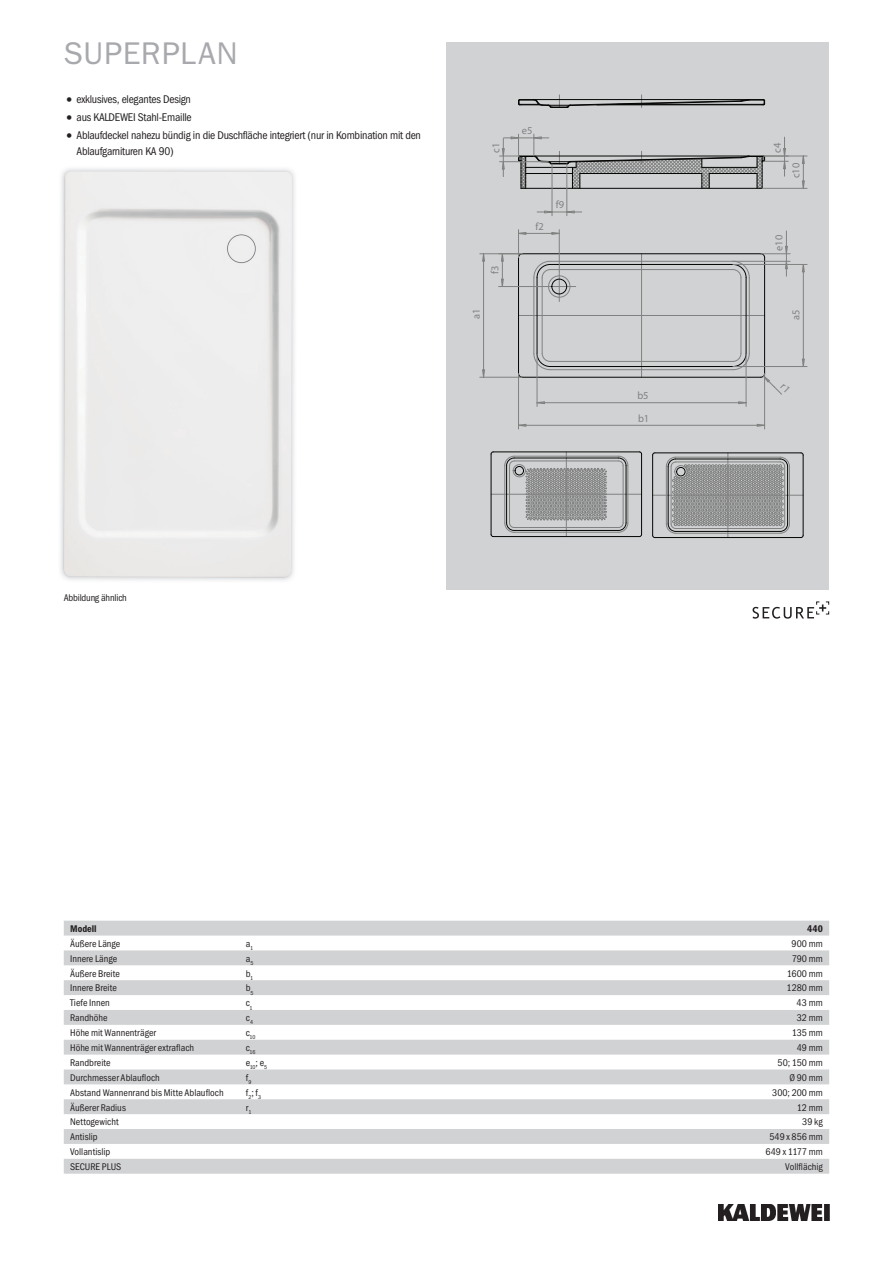
<style>
.page{position:relative;width:893px;height:1263px;background:#fff}
.page>*{position:absolute;margin:0;border:0;box-sizing:border-box;transform-origin:0 0}
.t1{font:31.5px "Franklin Gothic ITC";letter-spacing:.015em;color:#a8a9ad}
.t2{font:11.25px/15.8px "Franklin Gothic Cond ITC";letter-spacing:-.02em;color:#231f20}
.t3{font:10.65px "Myriad Pro";color:#808180}
.t4{font:9.75px "Franklin Gothic Cond ITC";color:#231f20}
.t5{font:9.75px "Franklin Gothic Cond ITC";letter-spacing:-.02em;color:#231f20}
.t6{font:600 9.75px "Franklin Gothic Cond ITC";color:#231f20}
.t7{font:5.7px "Franklin Gothic Cond ITC";color:#231f20}
.s1{font-size:15.75px}
</style>
<div class="page">
<img style="left:719px;top:1204px;width:110px;height:16px">
<div style="left:446px;top:43px;width:383px;height:547px;background:#d1d2d4"></div>
<svg style="left:518px;top:95px;width:247px;height:13px"></svg>
<svg style="left:491px;top:451px;width:151px;height:86px"></svg>
<svg style="left:652px;top:452px;width:152px;height:86px"></svg>
<svg style="left:499px;top:134px;width:308px;height:82px"></svg>
<img style="left:60px;top:168px;width:235px;height:413px">
<img style="left:63px;top:171px;width:229px;height:408px">
<svg style="left:64px;top:921px;width:765px;height:253px;fill:#d4d5d7"></svg>
<svg style="left:753px;top:601px;width:76px;height:18px"></svg>
<svg style="left:480px;top:230px;width:327px;height:199px"></svg>
<h1 class="t1" style="left:64px;top:34px;width:176px">SUPERPLAN</h1>
<p class="t2" style="left:64px;top:92px;width:129px"><span class="s1">•</span> exklusives, elegantes Design</p>
<p class="t2" style="left:64px;top:110px;width:129px"><span class="s1">•</span> aus KALDEWEI Stahl-Emaille</p>
<p class="t2" style="left:77px;top:127px;width:346px;text-indent:-13px"><span class="s1">•</span> Ablaufdeckel nahezu bündig in die Duschfläche integriert (nur in Kombination mit den<br>Ablaufgarnituren KA 90)</p>
<p class="t3" style="left:489px;top:153px;width:12px;rotate:-90deg">c1</p>
<p class="t3" style="left:488px;top:274px;width:10px;rotate:-90deg">f3</p>
<p class="t3" style="left:522px;top:124px;width:12px">e5</p>
<p class="t3" style="left:535px;top:219px;width:10px">f2</p>
<p class="t3" style="left:556px;top:198px;width:10px">f9</p>
<p class="t3" style="left:771px;top:153px;width:12px;rotate:-90deg">c4</p>
<p class="t3" style="left:789px;top:178px;width:17px;rotate:-90deg">c10</p>
<p class="t3" style="left:772px;top:251px;width:17px;rotate:-90deg">e10</p>
<p class="t3" style="left:470px;top:319px;width:12px;rotate:-90deg">a1</p>
<p class="t3" style="left:789px;top:320px;width:12px;rotate:-90deg">a5</p>
<p class="t3" style="left:637px;top:389px;width:13px">b5</p>
<p class="t3" style="left:638px;top:411px;width:13px">b1</p>
<p class="t5" style="left:64px;top:592px;width:65px">Abbildung ähnlich</p>
<p class="t6" style="left:70px;top:923px;width:28px">Modell</p>
<p class="t6" style="left:807px;top:923px;width:17px">440</p>
<p class="t4" style="left:70px;top:938px;width:52px">Äußere Länge</p>
<p class="t4" style="left:246px;top:938px;width:9px">a<sub>1</sub></p>
<p class="t4" style="left:791px;top:938px;width:33px">900 mm</p>
<p class="t4" style="left:70px;top:953px;width:49px">Innere Länge</p>
<p class="t4" style="left:246px;top:953px;width:9px">a<sub>5</sub></p>
<p class="t4" style="left:792px;top:953px;width:33px">790 mm</p>
<p class="t4" style="left:70px;top:967px;width:51px">Äußere Breite</p>
<p class="t4" style="left:246px;top:967px;width:9px">b<sub>1</sub></p>
<p class="t4" style="left:787px;top:967px;width:38px">1600 mm</p>
<p class="t4" style="left:70px;top:982px;width:48px">Innere Breite</p>
<p class="t4" style="left:246px;top:982px;width:9px">b<sub>5</sub></p>
<p class="t4" style="left:787px;top:982px;width:38px">1280 mm</p>
<p class="t4" style="left:70px;top:997px;width:41px">Tiefe Innen</p>
<p class="t4" style="left:246px;top:997px;width:8px">c<sub>1</sub></p>
<p class="t4" style="left:797px;top:997px;width:28px">43 mm</p>
<p class="t4" style="left:70px;top:1012px;width:39px">Randhöhe</p>
<p class="t4" style="left:246px;top:1012px;width:9px">c<sub>4</sub></p>
<p class="t4" style="left:797px;top:1012px;width:27px">32 mm</p>
<p class="t4" style="left:70px;top:1027px;width:87px">Höhe mit Wannenträger</p>
<p class="t7" style="left:246px;top:1034px;width:11px"><sup>c</sup>10</p>
<p class="t4" style="left:792px;top:1027px;width:33px">135 mm</p>
<p class="t4" style="left:70px;top:1042px;width:126px">Höhe mit Wannenträger extraflach</p>
<p class="t7" style="left:246px;top:1049px;width:11px"><sup>c</sup>16</p>
<p class="t4" style="left:797px;top:1042px;width:27px">49 mm</p>
<p class="t4" style="left:70px;top:1057px;width:42px">Randbreite</p>
<p class="t4" style="left:246px;top:1057px;width:23px">e<sub>10</sub>; e<sub>5</sub></p>
<p class="t4" style="left:778px;top:1057px;width:47px">50; 150 mm</p>
<p class="t4" style="left:70px;top:1072px;width:91px">Durchmesser Ablaufloch</p>
<p class="t4" style="left:246px;top:1072px;width:7px">f<sub>9</sub></p>
<p class="t4" style="left:789px;top:1072px;width:35px">Ø 90 mm</p>
<p class="t4" style="left:70px;top:1087px;width:155px">Abstand Wannenrand bis Mitte Ablaufloch</p>
<p class="t4" style="left:246px;top:1087px;width:17px">f<sub>2</sub>; f<sub>3</sub></p>
<p class="t4" style="left:772px;top:1087px;width:52px">300; 200 mm</p>
<p class="t4" style="left:70px;top:1101px;width:57px">Äußerer Radius</p>
<p class="t4" style="left:246px;top:1101px;width:7px">r<sub>1</sub></p>
<p class="t4" style="left:797px;top:1101px;width:27px">12 mm</p>
<p class="t4" style="left:70px;top:1116px;width:50px">Nettogewicht</p>
<p class="t4" style="left:802px;top:1116px;width:22px">39 kg</p>
<p class="t4" style="left:70px;top:1131px;width:29px">Antislip</p>
<p class="t4" style="left:769px;top:1131px;width:55px">549 x 856 mm</p>
<p class="t4" style="left:70px;top:1146px;width:42px">Vollantislip</p>
<p class="t4" style="left:766px;top:1146px;width:59px">649 x 1177 mm</p>
<p class="t4" style="left:70px;top:1161px;width:53px">SECURE PLUS</p>
<p class="t4" style="left:785px;top:1161px;width:39px">Vollflächig</p>
</div>
